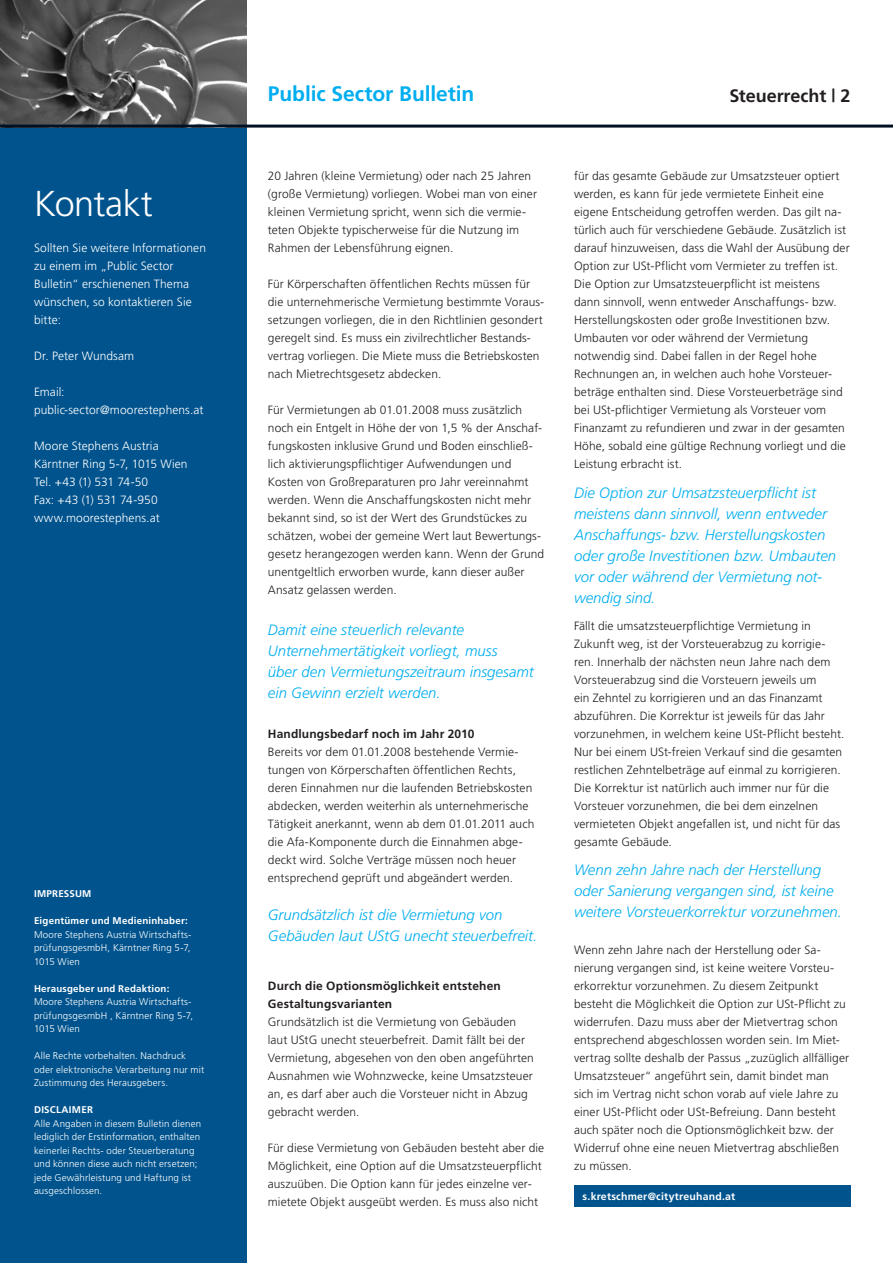
<style>
.page{position:relative;width:893px;height:1263px;background:#fff}
.page>*{position:absolute;margin:0;border:0;box-sizing:border-box;transform-origin:0 0}
.Copy_Spalte{font:300 36px "Frutiger";letter-spacing:-.015em;color:#fff}
.t1{font:700 21px "Frutiger";letter-spacing:-.005em;color:#00aeef}
.t2{font:700 18px "Frutiger";letter-spacing:-.005em;color:#231f20}
.Zitate{font:italic 300 15px/21px "Frutiger";color:#00aeef}
.Copy{font:300 12px/18px "Frutiger";letter-spacing:.005em;color:#231f20}
.Copy_Spalte-2{font:300 12px/18px "Frutiger";letter-spacing:.005em;color:#fff}
.Copy-2{font:700 12px/18px "Frutiger";letter-spacing:.015em;color:#231f20}
.Subheadlines{font:700 12px "Frutiger";letter-spacing:.015em;color:#231f20}
.Email-Adressen{font:700 10.5px "Frutiger";letter-spacing:.02em;color:#fff}
.Copy-3{font:300 9.75px/13.5px "Frutiger";letter-spacing:.015em;color:#fff}
.Copy_Spalte-3{font:300 9.75px/13.5px "Frutiger";letter-spacing:.015em;color:#fff}
.Copy_Spalte-4{font:700 9.75px "Frutiger";letter-spacing:.03em;color:#fff}
.Copy-4{font:700 9.75px "Frutiger";color:#fff}
.s1{font-weight:700}
</style>
<div class="page">
<div style="left:0;top:128px;width:247px;height:1135px;background:#00538d"></div>
<img style="left:0;top:0;width:247px;height:125px">
<div style="left:574px;top:1185px;width:276px;height:21px;background:#00538d"></div>
<hr style="left:0;top:125px;width:893px;height:3px;background:#001123">
<p class="Copy_Spalte" style="left:34px;top:183px;width:120px">Kontakt</p>
<p class="Copy_Spalte-2" style="left:34px;top:239px;width:174px">Sollten Sie weitere Informationen zu einem im „Public Sector<br>Bulletin“ erschienenen Thema wünschen, so kontaktieren Sie bitte:</p>
<p class="Copy_Spalte-2" style="left:34px;top:347px;width:102px">Dr. Peter Wundsam</p>
<p class="Copy_Spalte-2" style="left:34px;top:383px;width:32px">Email:</p>
<p class="Copy_Spalte-2" style="left:34px;top:401px;width:171px">public-sector@moorestephens.at</p>
<p class="Copy_Spalte-2" style="left:34px;top:437px;width:126px">Moore Stephens Austria</p>
<p class="Copy_Spalte-2" style="left:34px;top:455px;width:155px">Kärntner Ring 5-7, 1015 Wien</p>
<p class="Copy_Spalte-2" style="left:34px;top:473px;width:116px">Tel. +43 (1) 531 74-50</p>
<p class="Copy_Spalte-2" style="left:34px;top:491px;width:125px">Fax: +43 (1) 531 74-950</p>
<p class="Copy_Spalte-2" style="left:34px;top:509px;width:127px">www.moorestephens.at</p>
<p class="Copy-4" style="left:34px;top:888px;width:38px">Impressum</p>
<p class="Copy-3" style="left:34px;top:914px;width:159px"><span class="s1">Eigentümer und Medieninhaber:<br></span>Moore Stephens Austria Wirtschafts&shy;prüfungsgesmbH, Kärntner Ring 5-7,<br>1015 Wien</p>
<p class="Copy-3" style="left:34px;top:981px;width:161px"><span class="s1">Herausgeber und Redaktion:<br></span>Moore Stephens Austria Wirtschafts&shy;prüfungsgesmbH , Kärntner Ring 5-7,<br>1015 Wien</p>
<p class="Copy-3" style="left:34px;top:1049px;width:172px">Alle Rechte vorbehalten. Nachdruck oder elektronische Verarbeitung nur mit<br>Zustimmung des Herausgebers.</p>
<p class="Copy_Spalte-4" style="left:34px;top:1104px;width:35px">Disclaim</p>
<p class="Copy_Spalte-4" style="left:81px;top:1104px;width:13px">er</p>
<p class="Copy_Spalte-3" style="left:34px;top:1116px;width:169px">Alle Angaben in diesem Bulletin dienen lediglich der Erstinformation, enthalten keinerlei Rechts- oder Steuerberatung und können diese auch nicht ersetzen; jede Gewährleistung und Haftung ist ausgeschlossen.</p>
<p class="t1" style="left:268px;top:82px;width:208px">Public Sector Bulletin</p>
<p class="t2" style="left:729px;top:85px;width:123px">Steuerrecht | 2</p>
<p class="Copy" style="left:268px;top:167px;width:271px">20 Jahren (kleine Vermietung) oder nach 25 Jahren (große Vermietung) vorliegen. Wobei man von einer kleinen Vermietung spricht, wenn sich die vermie&shy;teten Objekte typischerweise für die Nutzung im Rahmen der Lebensführung eignen.</p>
<p class="Copy" style="left:268px;top:275px;width:278px">Für Körperschaften öffentlichen Rechts müssen für die unternehmerische Vermietung bestimmte Voraus&shy;setzungen vorliegen, die in den Richtlinien gesondert geregelt sind. Es muss ein zivilrechtlicher Bestands&shy;vertrag vorliegen. Die Miete muss die Betriebskosten nach Mietrechtsgesetz abdecken.</p>
<p class="Copy" style="left:268px;top:401px;width:278px">Für Vermietungen ab 01.01.2008 muss zusätzlich noch ein Entgelt in Höhe der von 1,5 % der Anschaf&shy;fungskosten inklusive Grund und Boden einschließ&shy;lich aktivierungspflichtiger Aufwendungen und Kosten von Großreparaturen pro Jahr vereinnahmt werden. Wenn die Anschaffungskosten nicht mehr bekannt sind, so ist der Wert des Grundstückes zu schätzen, wobei der gemeine Wert laut Bewertungs&shy;gesetz herangezogen werden kann. Wenn der Grund unentgeltlich erworben wurde, kann dieser außer Ansatz gelassen werden.</p>
<p class="Zitate" style="left:268px;top:619px;width:267px">Damit eine steuerlich relevante Unternehmertätigkeit vorliegt, muss<br>über den Vermietungszeitraum insgesamt ein Gewinn erzielt werden.</p>
<p class="Subheadlines" style="left:268px;top:727px;width:208px">Handlungsbedarf noch im Jahr 2010</p>
<p class="Copy" style="left:268px;top:743px;width:268px">Bereits vor dem 01.01.2008 bestehende Vermie&shy;tungen von Körperschaften öffentlichen Rechts, deren Einnahmen nur die laufenden Betriebskosten abdecken, werden weiterhin als unternehmerische Tätigkeit anerkannt, wenn ab dem 01.01.2011 auch die Afa-Komponente durch die Einnahmen abge&shy;deckt wird. Solche Verträge müssen noch heuer entsprechend geprüft und abgeändert werden.</p>
<p class="Zitate" style="left:268px;top:904px;width:271px">Grundsätzlich ist die Vermietung von<br>Gebäuden laut UStG unecht steuerbefreit.</p>
<p class="Copy-2" style="left:268px;top:977px;width:234px">Durch die Optionsmöglichkeit entstehen<br>Gestaltungsvarianten</p>
<p class="Copy" style="left:268px;top:1013px;width:267px">Grundsätzlich ist die Vermietung von Gebäuden laut UStG unecht steuerbefreit. Damit fällt bei der Vermietung, abgesehen von den oben angeführten Ausnahmen wie Wohnzwecke, keine Umsatzsteuer an, es darf aber auch die Vorsteuer nicht in Abzug gebracht werden.</p>
<p class="Copy" style="left:268px;top:1139px;width:278px">Für diese Vermietung von Gebäuden besteht aber die Möglichkeit, eine Option auf die Umsatzsteuerpflicht auszuüben. Die Option kann für jedes einzelne ver&shy;mietete Objekt ausgeübt werden. Es muss also nicht</p>
<p class="Copy" style="left:574px;top:167px;width:277px">für das gesamte Gebäude zur Umsatzsteuer optiert werden, es kann für jede vermietete Einheit eine eigene Entscheidung getroffen werden. Das gilt na&shy;türlich auch für verschiedene Gebäude. Zusätzlich ist darauf hinzuweisen, dass die Wahl der Ausübung der Option zur USt-Pflicht vom Vermieter zu treffen ist.</p>
<p class="Copy" style="left:574px;top:275px;width:273px">Die Option zur Umsatzsteuerpflicht ist meistens dann sinnvoll, wenn entweder Anschaffungs- bzw.<br>Herstellungskosten oder große Investitionen bzw.<br>Umbauten vor oder während der Vermietung notwendig sind. Dabei fallen in der Regel hohe Rechnungen an, in welchen auch hohe Vorsteuer&shy;beträge enthalten sind. Diese Vorsteuerbeträge sind bei USt-pflichtiger Vermietung als Vorsteuer vom Finanzamt zu refundieren und zwar in der gesamten Höhe, sobald eine gültige Rechnung vorliegt und die Leistung erbracht ist.</p>
<p class="Zitate" style="left:574px;top:482px;width:264px">Die Option zur Umsatzsteuerpflicht ist meistens dann sinnvoll, wenn entweder Anschaffungs- bzw. Herstellungskosten oder große Investitionen bzw. Umbauten vor oder während der Vermietung not&shy;wendig sind.</p>
<p class="Copy" style="left:574px;top:617px;width:272px">Fällt die umsatzsteuerpflichtige Vermietung in Zukunft weg, ist der Vorsteuerabzug zu korrigie&shy;ren. Innerhalb der nächsten neun Jahre nach dem Vorsteuerabzug sind die Vorsteuern jeweils um<br>ein Zehntel zu korrigieren und an das Finanzamt abzuführen. Die Korrektur ist jeweils für das Jahr vorzunehmen, in welchem keine USt-Pflicht besteht.<br>Nur bei einem USt-freien Verkauf sind die gesamten restlichen Zehntelbeträge auf einmal zu korrigieren.<br>Die Korrektur ist natürlich auch immer nur für die Vorsteuer vorzunehmen, die bei dem einzelnen vermieteten Objekt angefallen ist, und nicht für das gesamte Gebäude.</p>
<p class="Zitate" style="left:574px;top:859px;width:269px">Wenn zehn Jahre nach der Herstellung oder Sanierung vergangen sind, ist keine weitere Vorsteuerkorrektur vorzunehmen.</p>
<p class="Copy" style="left:574px;top:941px;width:277px">Wenn zehn Jahre nach der Herstellung oder Sa&shy;nierung vergangen sind, ist keine weitere Vorsteu&shy;erkorrektur vorzunehmen. Zu diesem Zeitpunkt besteht die Möglichkeit die Option zur USt-Pflicht zu widerrufen. Dazu muss aber der Mietvertrag schon entsprechend abgeschlossen worden sein. Im Miet&shy;vertrag sollte deshalb der Passus „zuzüglich allfälliger Umsatzsteuer“ angeführt sein, damit bindet man sich im Vertrag nicht schon vorab auf viele Jahre zu einer USt-Pflicht oder USt-Befreiung. Dann besteht auch später noch die Optionsmöglichkeit bzw. der Widerruf ohne eine neuen Mietvertrag abschließen zu müssen.</p>
<p class="Email-Adressen" style="left:583px;top:1190px;width:154px">s.kretschmer@citytreuhand.at</p>
</div>
